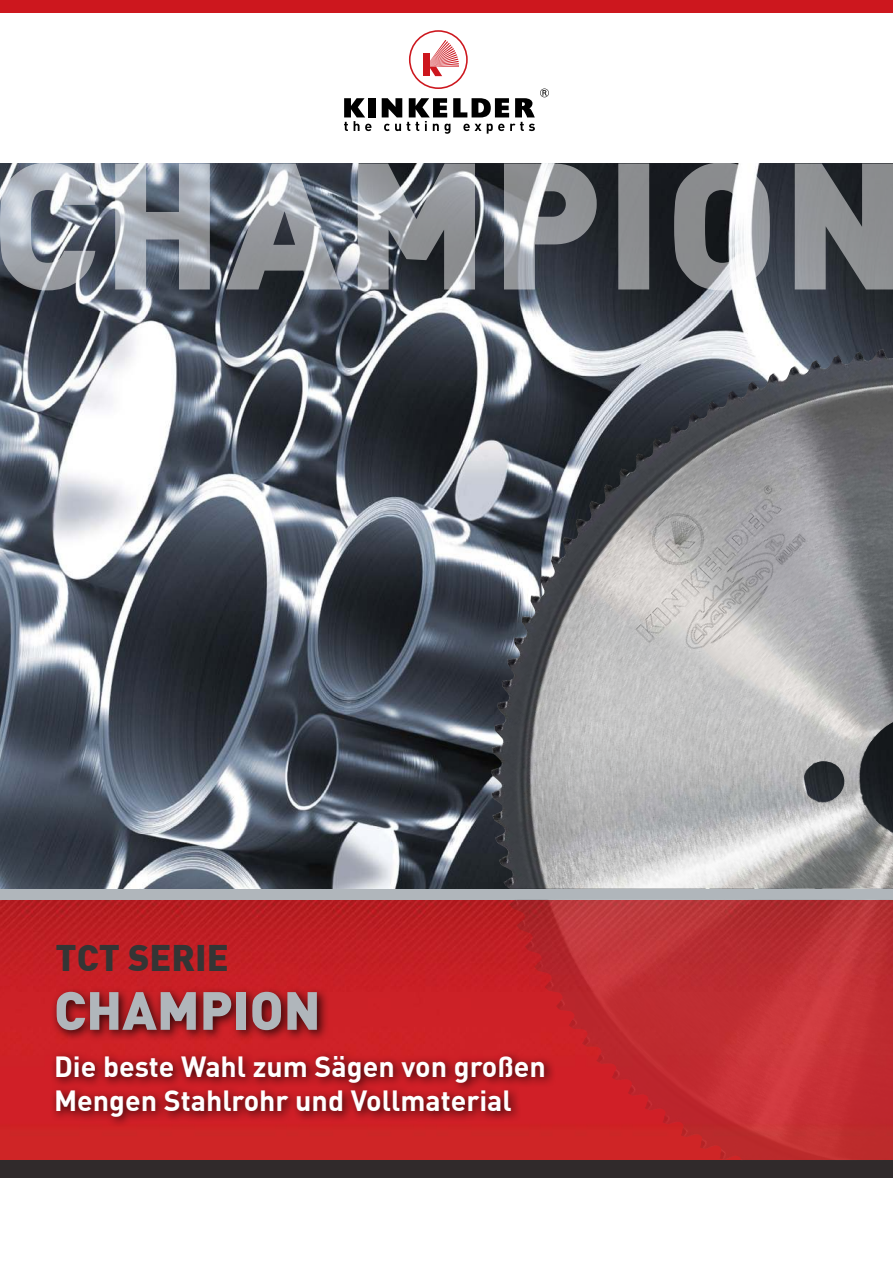
<style>
.page{position:relative;width:893px;height:1263px;background:#fff}
.page>*{position:absolute;margin:0;border:0;box-sizing:border-box;transform-origin:0 0}
.t1{font:900 52.95px "DIN";color:#b0b6bb}
.t2{font:900 36.3px "DIN";color:#343535}
.t3{font:700 28.65px/34.3px "DIN Pro";color:#fff}
</style>
<div class="page">
<img style="left:0;top:899px;width:509px;height:261px">
<div style="left:0;top:1160px;width:893px;height:17px;background:#302a2b"></div>
<div style="left:0;top:0;width:893px;height:12px;background:#cd171e"></div>
<img style="left:0;top:290px;width:893px;height:599px">
<img style="left:518px;top:351px;width:359px;height:286px">
<div style="left:51px;top:986px;width:278px;height:56px;background:#000;opacity:.75"></div>
<div style="left:50px;top:1050px;width:506px;height:78px;background:#000;opacity:.75"></div>
<svg style="left:0;top:163px;width:893px;height:127px;background:#7a7e84"></svg>
<div style="left:368px;top:98px;width:8px;height:19px;background:#000"></div>
<svg style="left:344px;top:98px;width:27px;height:33px"></svg>
<svg style="left:382px;top:30px;width:167px;height:104px"></svg>
<div style="left:0;top:889px;width:893px;height:10px;background:#b0b6bb"></div>
<img style="left:509px;top:899px;width:384px;height:261px">
<p class="t2" style="left:55px;top:941px;width:175px">TCT SERIE</p>
<h1 class="t1" style="left:54px;top:987px;width:268px">CHAMPION</h1>
<p class="t3" style="left:54px;top:1052px;width:493px">Die beste Wahl zum Sägen von großen<br>Mengen Stahlrohr und Vollmaterial</p>
</div>
